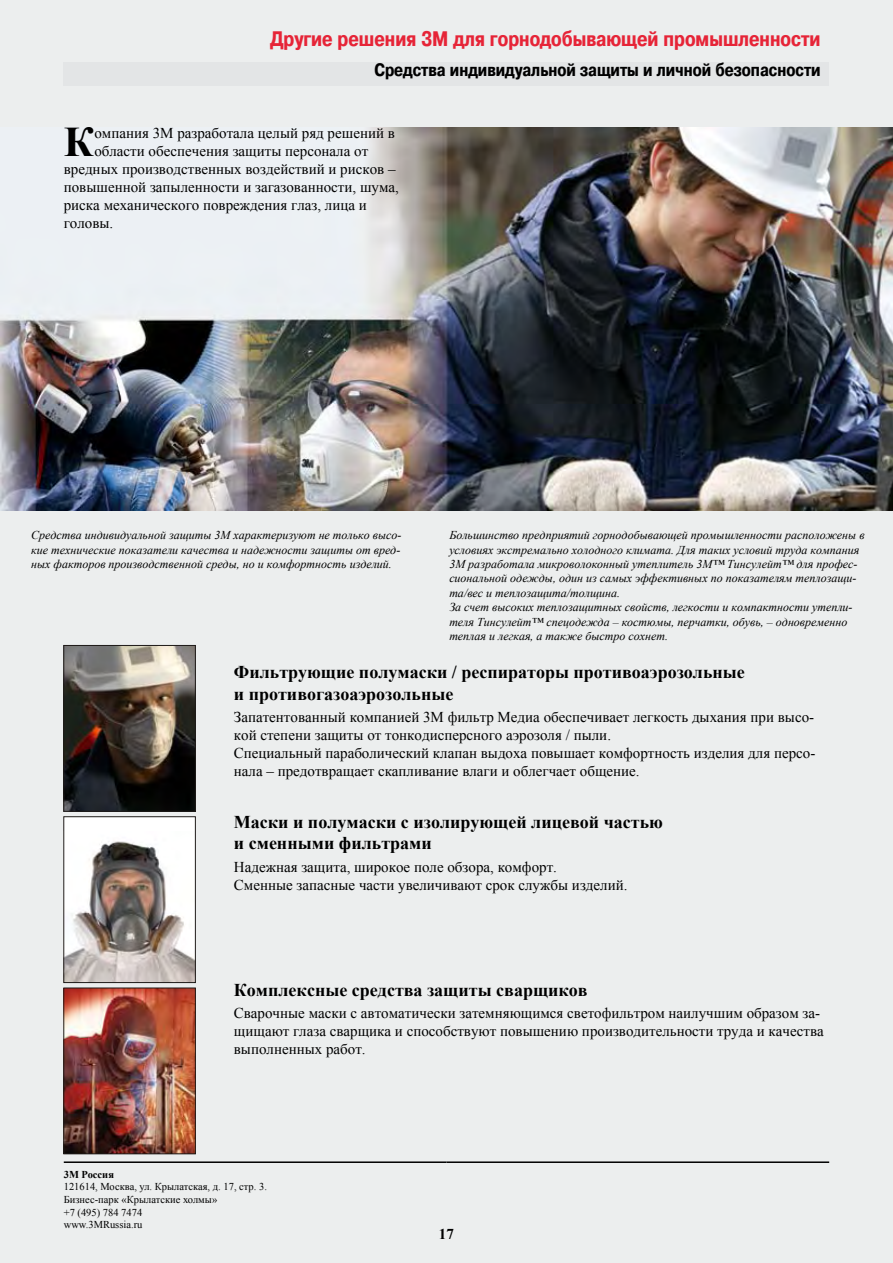
<style>
.page{position:relative;width:893px;height:1263px;background:#eceeee}
.page>*{position:absolute;margin:0;border:0;box-sizing:border-box;transform-origin:0 0}
.t1{font:700 42.15px "Times New Roman";color:#000}
.t2{font:700 21px "Pragmatica Cond C";color:#e62437}
.t3{font:700 18px/21.6px "Times New Roman";color:#000}
.t4{font:700 18px "Pragmatica Cond C";color:#000}
.t5{font:15px/18px "Times New Roman";color:#000}
.t6{font:700 15px "Times New Roman";color:#000}
.t7{font:italic 12px/14.4px "Times New Roman";color:#000;text-align:justify}
.t8{font:10.5px/12.6px "Times New Roman";color:#000}
.t9{font:700 10.5px "Times New Roman";color:#000}
</style>
<div class="page">
<img style="left:0;top:128px;width:893px;height:382px">
<img style="left:66px;top:647px;width:128px;height:162px">
<div style="left:64px;top:645px;width:132px;height:166px;border:1px solid #1e1a18"></div>
<div style="left:64px;top:817px;width:131px;height:165px;background:#fff"></div>
<img style="left:66px;top:841px;width:128px;height:140px">
<div style="left:64px;top:816px;width:132px;height:167px;border:1px solid #1e1a18"></div>
<img style="left:66px;top:990px;width:128px;height:162px">
<div style="left:64px;top:988px;width:132px;height:166px;border:1px solid #1e1a18"></div>
<div style="left:64px;top:62px;width:765px;height:24px;background:#e3e5e6"></div>
<hr style="left:64px;top:1161px;width:382px;height:2px;background:#000">
<hr style="left:446px;top:1161px;width:383px;height:2px;background:#000">
<h2 class="t2" style="left:270px;top:27px;width:552px">Другие решения 3M для горнодобывающей промышленности</h2>
<p class="t4" style="left:375px;top:59px;width:448px">Средства индивидуальной защиты и личной безопасности</p>
<h1 class="t1" style="left:64px;top:113px;width:32px">К</h1>
<p class="t5" style="left:94px;top:124px;width:302px">омпания 3М разработала целый ряд решений в</p>
<p class="t5" style="left:94px;top:142px;width:275px">области обеспечения защиты персонала от</p>
<p class="t5" style="left:64px;top:160px;width:333px">вредных производственных воздействий и рисков –</p>
<p class="t5" style="left:64px;top:178px;width:337px">повышенной запыленности и загазованности, шума,</p>
<p class="t5" style="left:64px;top:196px;width:305px">риска механического повреждения глаз, лица и</p>
<p class="t5" style="left:64px;top:214px;width:51px">головы.</p>
<p class="t7" style="left:31px;top:528px;width:372px">Средства индивидуальной защиты 3М характеризуют не только высо&shy;кие технические показатели качества и надежности защиты от вред&shy;ных факторов производственной среды, но и комфортность изделий.</p>
<p class="t7" style="left:449px;top:528px;width:417px;text-align:left">Большинство предприятий горнодобывающей промышленности расположены в условиях экстремально холодного климата. Для таких условий труда компания 3М разработала микроволоконный утеплитель 3M™ Тинсулейт™ для профес&shy;сиональной одежды, один из самых эффективных по показателям теплозащи&shy;та/вес и теплозащита/толщина.<br>За счет высоких теплозащитных свойств, легкости и компактности утепли&shy;теля Тинсулейт™ спецодежда – костюмы, перчатки, обувь, – одновременно теплая и легкая, а также быстро сохнет.</p>
<p class="t3" style="left:234px;top:661px;width:513px">Фильтрующие полумаски / респираторы противоаэрозольные и противогазоаэрозольные</p>
<p class="t5" style="left:234px;top:708px;width:583px">Запатентованный компанией 3М фильтр Медиа обеспечивает легкость дыхания при высо&shy;кой степени защиты от тонкодисперсного аэрозоля / пыли.<br>Специальный параболический клапан выдоха повышает комфортность изделия для персо&shy;нала – предотвращает скапливание влаги и облегчает общение.</p>
<p class="t3" style="left:234px;top:810px;width:431px">Маски и полумаски с изолирующей лицевой частью и сменными фильтрами</p>
<p class="t5" style="left:234px;top:857px;width:395px">Надежная защита, широкое поле обзора, комфорт.<br>Сменные запасные части увеличивают срок службы изделий.</p>
<p class="t3" style="left:234px;top:979px;width:355px">Комплексные средства защиты сварщиков</p>
<p class="t5" style="left:234px;top:1004px;width:591px">Сварочные маски с автоматически затемняющимся светофильтром наилучшим образом за&shy;щищают глаза сварщика и способствуют повышению производительности труда и качества выполненных работ.</p>
<p class="t9" style="left:64px;top:1167px;width:52px">3М Россия</p>
<p class="t8" style="left:64px;top:1180px;width:205px">121614, Москва, ул. Крылатская, д. 17, стр. 3.<br>Бизнес-парк «Крылатские холмы»<br>+7 (495) 784 7474<br>www.3MRussia.ru</p>
<p class="t6" style="left:439px;top:1224px;width:16px">17</p>
</div>
